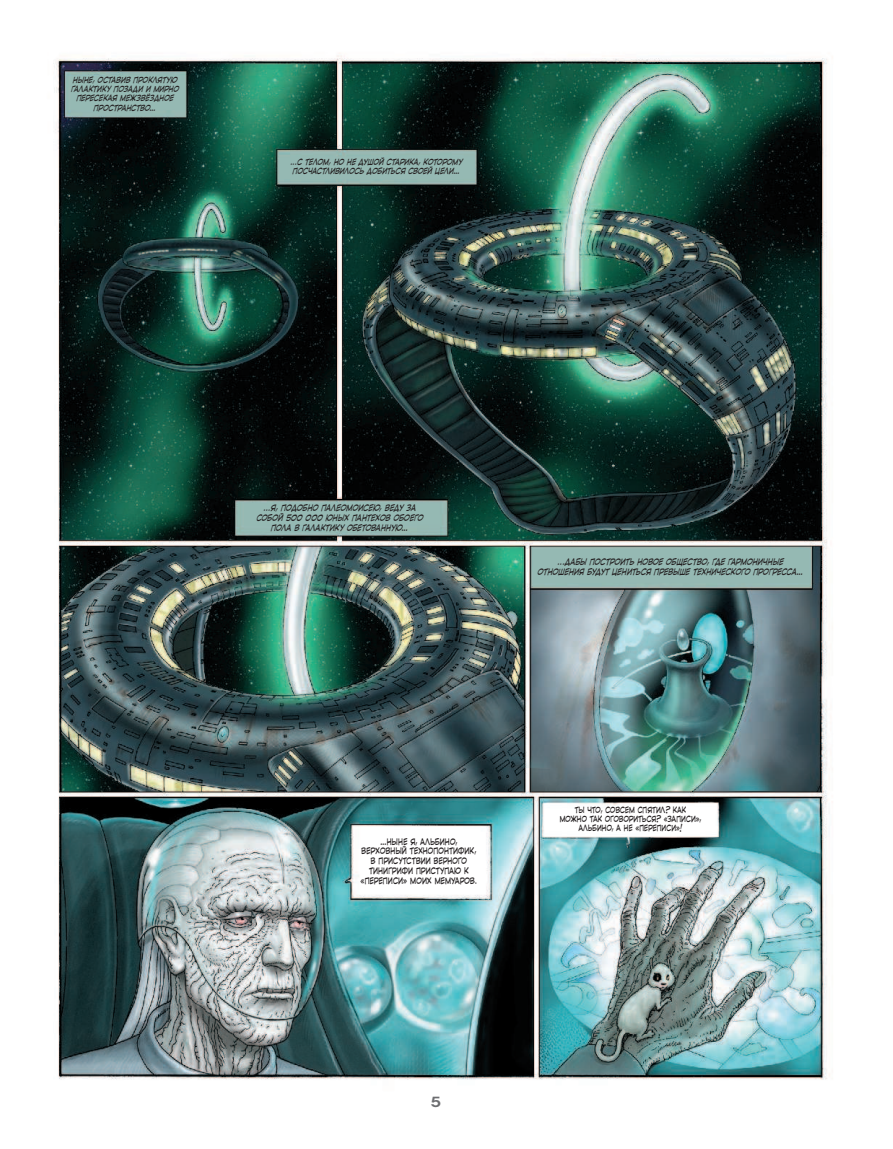
<style>
.page{position:relative;width:893px;height:1149px;background:#fff}
.page>*{position:absolute;margin:0;border:0;box-sizing:border-box;transform-origin:0 0}
.t1{font:600 14.4px "Lubalin Graph";color:#6d6e71;scale:1.2 1}
.t2{font:italic 8.55px/9.8px "v C Ccomicrazy Doubled";color:#231f20;text-align:center;scale:.75 1}
.t3{font:8.55px/9.8px "v C Ccomicrazy Doubled";letter-spacing:.02em;color:#231f20;text-align:center;scale:.75 1}
.t4{font:italic 8.1px/9.3px "v C Ccomicrazy Doubled";color:#231f20;text-align:center;scale:.75 1}
.t5{font:8.1px/9.3px "v C Ccomicrazy Doubled";letter-spacing:.015em;color:#231f20;text-align:center;scale:.75 1}
</style>
<div class="page">
<img style="left:53px;top:53px;width:777px;height:1027px">
<p class="t4" style="left:71px;top:75px;width:149px">Ныне,оставивпроклятую галактикупозадиимирно пересекаямежзвёздное пространство…</p>
<p class="t4" style="left:290px;top:157px;width:234px;text-align:left">...Стелом,но недушойстарика,которому посчастливилосьдобитьсясвоейцели…</p>
<p class="t2" style="left:256px;top:503px;width:228px">...я,подобно Палеомоисею,ведуза собой500 000 юныхпантеховобоего полавгалактикуобетованную…</p>
<p class="t2" style="left:537px;top:557px;width:360px">...дабы построитьновоеобщество,гдегармоничные отношениябудутценитьсяпревышетехнического прогресса…</p>
<p class="t3" style="left:361px;top:836px;width:157px">…Ныне я, Альбино, верховный технопонтифик, в присутствии верного<br>Тинигрифи приступаю к «переписи» моих мемуаров.</p>
<p class="t5" style="left:560px;top:805px;width:191px">Ты что, совсем спятил? Как<br>можно так оговориться? «Записи»,<br>Альбино, а не «переписи»!</p>
<h1 class="t1" style="left:431px;top:1093px;width:10px">5</h1>
</div>
